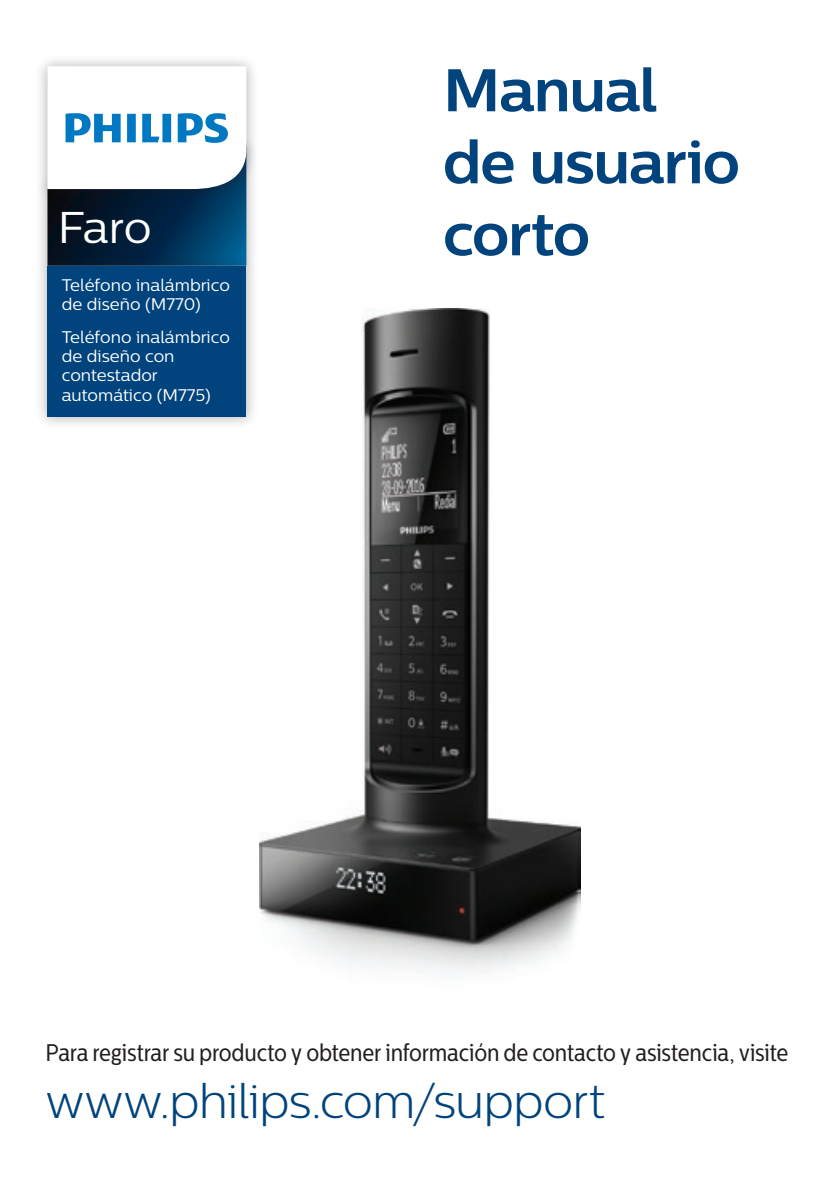
<style>
.page{position:relative;width:840px;height:1191px;background:#fff}
.page>*{position:absolute;margin:0;border:0;box-sizing:border-box;transform-origin:0 0}
.t1{font:700 60px/72px "Centrale Sans";letter-spacing:-.02em;color:#01437c}
.t2{font:300 48px "Centrale Sans";letter-spacing:-.02em;color:#01437c}
.t3{font:44.4px "Centrale Sans";color:#fff}
.t4{font:24px "Centrale Sans Cnd";letter-spacing:-.01em;color:#231f20}
.t5{font:16.8px/19.2px "Centrale Sans";color:#fff}
</style>
<div class="page">
<img style="left:259px;top:308px;width:321px;height:665px">
<div style="left:35px;top:133px;width:223px;height:145px;background:#231f20;opacity:.35"></div>
<div style="left:35px;top:54px;width:223px;height:147px;background:#231f20;opacity:.35"></div>
<div style="left:35px;top:253px;width:224px;height:176px;background:#231f20;opacity:.35"></div>
<div style="left:47px;top:266px;width:199px;height:150px;background:#01437c"></div>
<svg style="left:47px;top:66px;width:199px;height:200px"></svg>
<h3 class="t3" style="left:58px;top:202px;width:95px">Faro</h3>
<p class="t5" style="left:62px;top:275px;width:170px">Teléfono inalámbrico de diseño (M770)</p>
<p class="t5" style="left:62px;top:327px;width:170px">Teléfono inalámbrico de diseño con contestador automático (M775)</p>
<h1 class="t1" style="left:443px;top:53px;width:298px">Manual de usuario corto</h1>
<h3 class="t4" style="left:45px;top:1039px;width:744px">Para registrar su producto y obtener información de contacto y asistencia, visite</h3>
<h2 class="t2" style="left:45px;top:1073px;width:561px">www.philips.com/support</h2>
</div>
